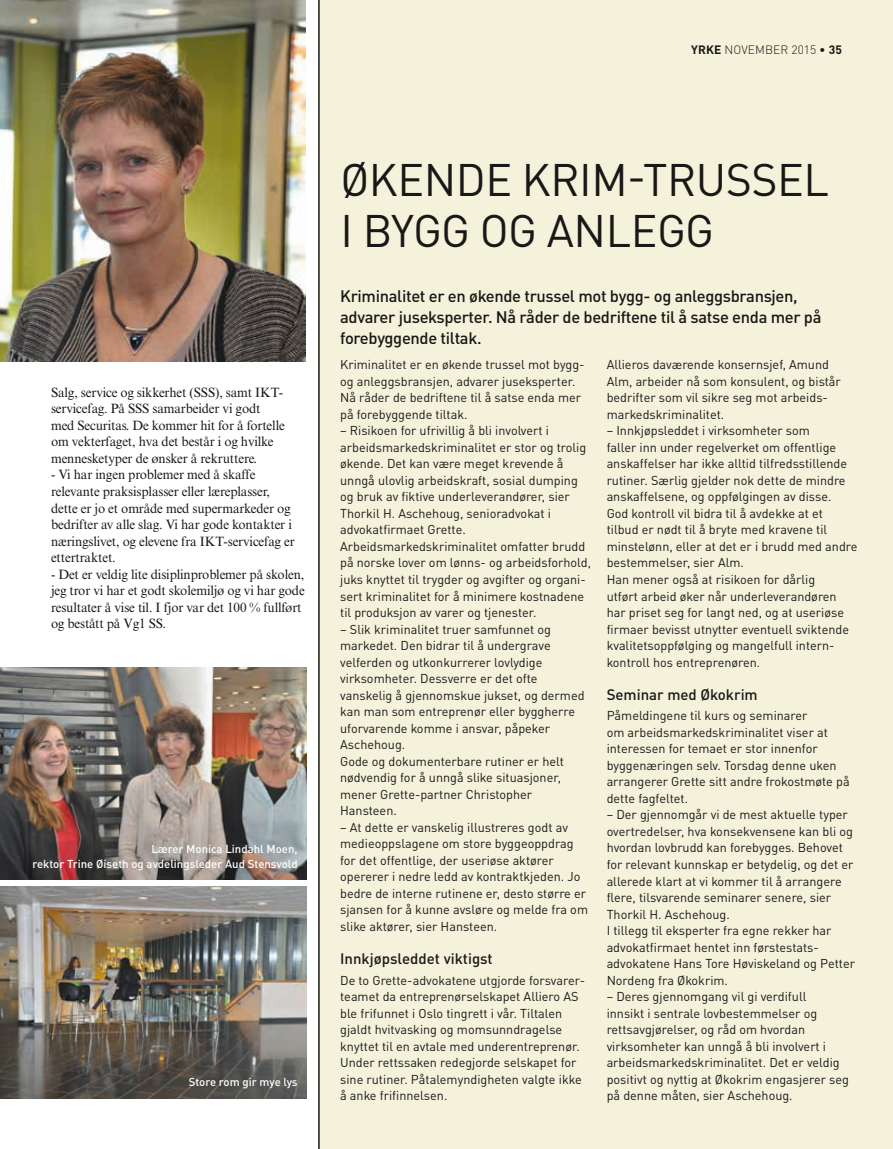
<style>
.page{position:relative;width:893px;height:1149px;background:#fff}
.page>*{position:absolute;margin:0;border:0;box-sizing:border-box;transform-origin:0 0}
.t1{font:45px/51px "DINOT";letter-spacing:-.01em;color:#181816}
.t2{font:500 16.5px/21px "DINOT";letter-spacing:-.02em;color:#181816}
.t3{font:500 15px "DINOT";color:#181816}
.t4{font:13.5px/16.5px "Times New Roman MT Std";letter-spacing:-.01em;color:#181816}
.t5{font:12.75px/16.5px "DINOT";color:#181816}
.t6{font:300 12px "DINOT";letter-spacing:.01em;color:#181816}
.t7{font:500 11.4px/15px "DINOT";color:#fff;text-align:right}
.s1{font-weight:700}
</style>
<div class="page">
<div style="left:319px;top:0;width:574px;height:1148px;background:#f4f2db"></div>
<hr style="left:318px;top:0;width:2px;height:1148px;background:#181816">
<img style="left:0;top:0;width:306px;height:361px">
<img style="left:0;top:886px;width:306px;height:212px">
<img style="left:0;top:667px;width:306px;height:212px">
<p class="t6" style="left:691px;top:42px;width:152px"><span class="s1">YRKE</span> NOVEMBER 2015 • <span class="s1">35</span></p>
<p class="t4" style="left:51px;top:384px;width:235px">Salg, service og sikkerhet (SSS), samt IKT&shy;servicefag. På SSS samarbeider vi godt med Securitas. De kommer hit for å fortelle om vekterfaget, hva det består i og hvilke mennesketyper de ønsker å rekruttere.</p>
<p class="t4" style="left:51px;top:466px;width:245px">- Vi har ingen problemer med å skaffe relevante praksisplasser eller læreplasser, dette er jo et område med supermarkeder og bedrifter av alle slag. Vi har gode kontakter i næringslivet, og elevene fra IKT-servicefag er ettertraktet.</p>
<p class="t4" style="left:51px;top:565px;width:255px">- Det er veldig lite disiplinproblemer på skolen, jeg tror vi har et godt skolemiljø og vi har gode resultater å vise til. I fjor var det 100 % fullført og bestått på Vg1 SS.</p>
<p class="t7" style="left:32px;top:841px;width:267px">Lærer Monica Lindahl Moen,<br>rektor Trine Øiseth og avdelingsleder Aud Stensvold</p>
<p class="t7" style="left:189px;top:1073px;width:110px">Store rom gir mye lys</p>
<h1 class="t1" style="left:340px;top:153px;width:490px">ØKENDE KRIM-TRUSSEL<br>I BYGG OG ANLEGG</h1>
<p class="t2" style="left:340px;top:285px;width:483px">Kriminalitet er en økende trussel mot bygg- og anleggsbransjen, advarer juseksperter. Nå råder de bedriftene til å satse enda mer på forebyggende tiltak.</p>
<p class="t5" style="left:340px;top:356px;width:246px">Kriminalitet er en økende trussel mot bygg&shy;og anleggsbransjen, advarer juseksperter.<br>Nå råder de bedriftene til å satse enda mer på forebyggende tiltak.</p>
<p class="t5" style="left:340px;top:422px;width:252px">– Risikoen for ufrivillig å bli involvert i arbeidsmarkedskriminalitet er stor og trolig økende. Det kan være meget krevende å unngå ulovlig arbeidskraft, sosial dumping og bruk av fiktive underleverandører, sier Thorkil H. Aschehoug, senioradvokat i advokatfirmaet Grette.<br>Arbeidsmarkedskriminalitet omfatter brudd på norske lover om lønns- og arbeidsforhold, juks knyttet til trygder og avgifter og organi&shy;sert kriminalitet for å minimere kostnadene til produksjon av varer og tjenester.</p>
<p class="t5" style="left:340px;top:620px;width:246px">– Slik kriminalitet truer samfunnet og markedet. Den bidrar til å undergrave velferden og utkonkurrerer lovlydige virksomheter. Dessverre er det ofte vanskelig å gjennomskue jukset, og dermed kan man som entreprenør eller byggherre uforvarende komme i ansvar, påpeker Aschehoug.<br>Gode og dokumenterbare rutiner er helt nødvendig for å unngå slike situasjoner, mener Grette-partner Christopher Hansteen.</p>
<p class="t5" style="left:340px;top:818px;width:249px">– At dette er vanskelig illustreres godt av medieoppslagene om store byggeoppdrag for det offentlige, der useriøse aktører opererer i nedre ledd av kontraktkjeden. Jo bedre de interne rutinene er, desto større er sjansen for å kunne avsløre og melde fra om slike aktører, sier Hansteen.</p>
<p class="t3" style="left:340px;top:948px;width:154px">Innkjøpsleddet viktigst</p>
<p class="t5" style="left:340px;top:971px;width:247px">De to Grette-advokatene utgjorde forsvarer&shy;teamet da entreprenørselskapet Alliero AS ble frifunnet i Oslo tingrett i vår. Tiltalen gjaldt hvitvasking og momsunndragelse knyttet til en avtale med underentreprenør.<br>Under rettssaken redegjorde selskapet for sine rutiner. Påtalemyndigheten valgte ikke å anke frifinnelsen.</p>
<p class="t5" style="left:607px;top:356px;width:236px">Allieros daværende konsernsjef, Amund Alm, arbeider nå som konsulent, og bistår bedrifter som vil sikre seg mot arbeids&shy;markedskriminalitet.</p>
<p class="t5" style="left:607px;top:422px;width:252px">– Innkjøpsleddet i virksomheter som<br>faller inn under regelverket om offentlige anskaffelser har ikke alltid tilfredsstillende rutiner. Særlig gjelder nok dette de mindre anskaffelsene, og oppfølgingen av disse.<br>God kontroll vil bidra til å avdekke at et tilbud er nødt til å bryte med kravene til minstelønn, eller at det er i brudd med andre bestemmelser, sier Alm.<br>Han mener også at risikoen for dårlig<br>utført arbeid øker når underleverandøren har priset seg for langt ned, og at useriøse firmaer bevisst utnytter eventuell sviktende kvalitetsoppfølging og mangelfull intern&shy;kontroll hos entreprenøren.</p>
<p class="t3" style="left:607px;top:684px;width:153px">Seminar med Økokrim</p>
<p class="t5" style="left:607px;top:707px;width:244px">Påmeldingene til kurs og seminarer<br>om arbeidsmarkedskriminalitet viser at interessen for temaet er stor innenfor byggenæringen selv. Torsdag denne uken arrangerer Grette sitt andre frokostmøte på dette fagfeltet.</p>
<p class="t5" style="left:607px;top:806px;width:250px">– Der gjennomgår vi de mest aktuelle typer overtredelser, hva konsekvensene kan bli og hvordan lovbrudd kan forebygges. Behovet for relevant kunnskap er betydelig, og det er allerede klart at vi kommer til å arrangere flere, tilsvarende seminarer senere, sier Thorkil H. Aschehoug.<br>I tillegg til eksperter fra egne rekker har advokatfirmaet hentet inn førstestats&shy;advokatene Hans Tore Høviskeland og Petter Nordeng fra Økokrim.</p>
<p class="t5" style="left:607px;top:987px;width:244px">– Deres gjennomgang vil gi verdifull<br>innsikt i sentrale lovbestemmelser og rettsavgjørelser, og råd om hvordan virksomheter kan unngå å bli involvert i arbeidsmarkedskriminalitet. Det er veldig positivt og nyttig at Økokrim engasjerer seg på denne måten, sier Aschehoug.</p>
</div>
